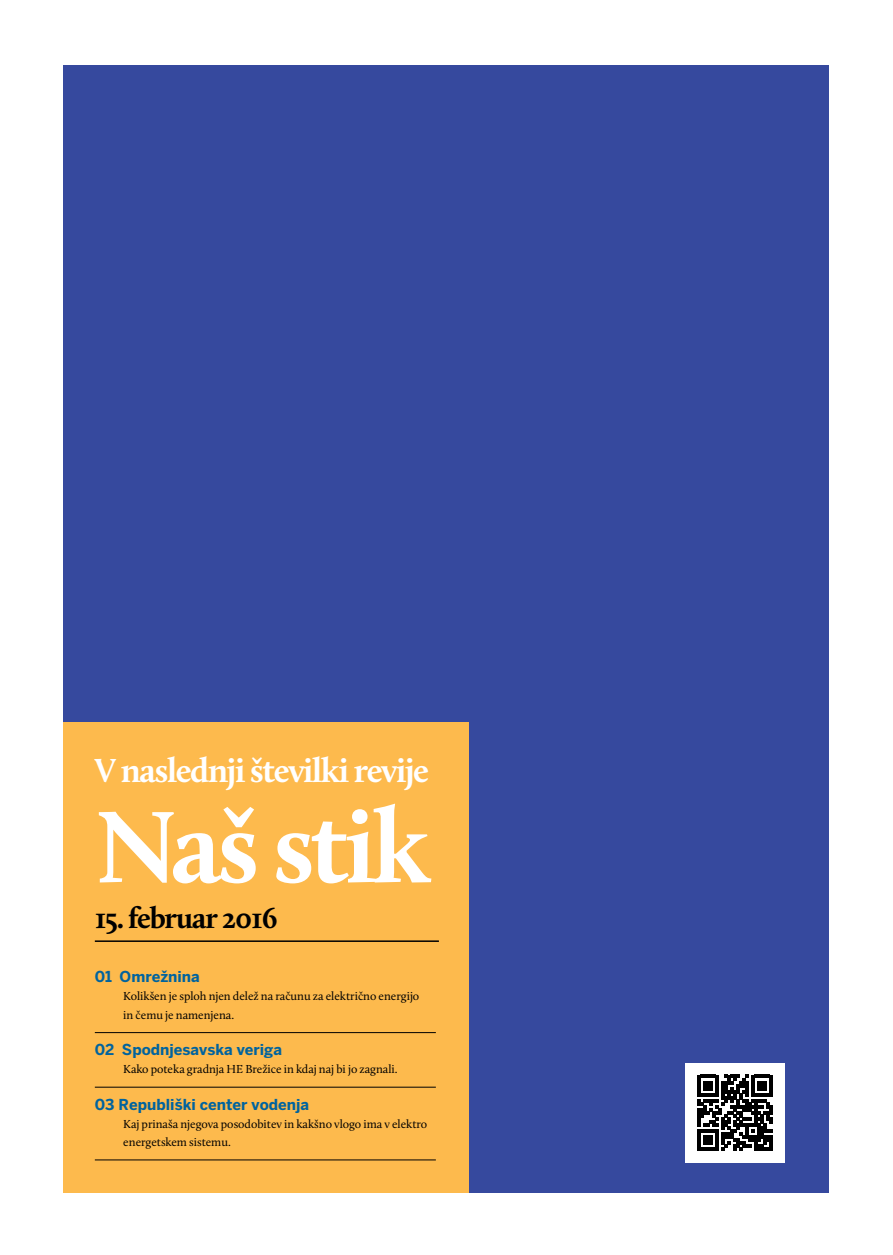
<style>
.page{position:relative;width:893px;height:1255px;background:#fff}
.page>*{position:absolute;margin:0;border:0;box-sizing:border-box;transform-origin:0 0}
.t1{font:700 105px "Calluna";letter-spacing:-.04em;color:#fff}
.t2{font:700 34.5px "Calluna";letter-spacing:-.04em;color:#fff}
.t3{font:700 30px "Calluna";letter-spacing:-.04em;color:#000}
.t4{font:700 15px "Benton Sans";color:#00639e}
.t5{font:12px/18.1px "Calluna";color:#000}
</style>
<div class="page">
<div style="left:64px;top:65px;width:765px;height:1127px;background:#36499e"></div>
<div style="left:685px;top:1062px;width:100px;height:100px;background:#fff"></div>
<svg style="left:697px;top:1074px;width:76px;height:76px"></svg>
<div style="left:64px;top:722px;width:405px;height:470px;background:#fdba4d"></div>
<hr style="left:95px;top:1032px;width:341px;height:1px;background:#000">
<hr style="left:95px;top:1086px;width:341px;height:1px;background:#000">
<hr style="left:95px;top:1159px;width:341px;height:1px;background:#000">
<hr style="left:95px;top:940px;width:344px;height:1px;background:#000">
<h2 class="t2" style="left:95px;top:749px;width:336px">V naslednji številki revije</h2>
<h1 class="t1" style="left:95px;top:781px;width:337px">Naš stik</h1>
<h3 class="t3" style="left:95px;top:898px;width:184px">15. februar 2016</h3>
<p class="t4" style="left:95px;top:967px;width:107px">01 Omrežnina</p>
<p class="t5" style="left:123px;top:987px;width:298px">Kolikšen je sploh njen delež na računu za električno energijo in čemu je namenjena.</p>
<p class="t4" style="left:95px;top:1040px;width:189px">02 Spodnjesavska veriga</p>
<p class="t5" style="left:123px;top:1059px;width:276px">Kako poteka gradnja HE Brežice in kdaj naj bi jo zagnali.</p>
<p class="t4" style="left:95px;top:1095px;width:216px">03 Republiški center vodenja</p>
<p class="t5" style="left:123px;top:1114px;width:306px">Kaj prinaša njegova posodobitev in kakšno vlogo ima v elektro energetskem sistemu.</p>
</div>
